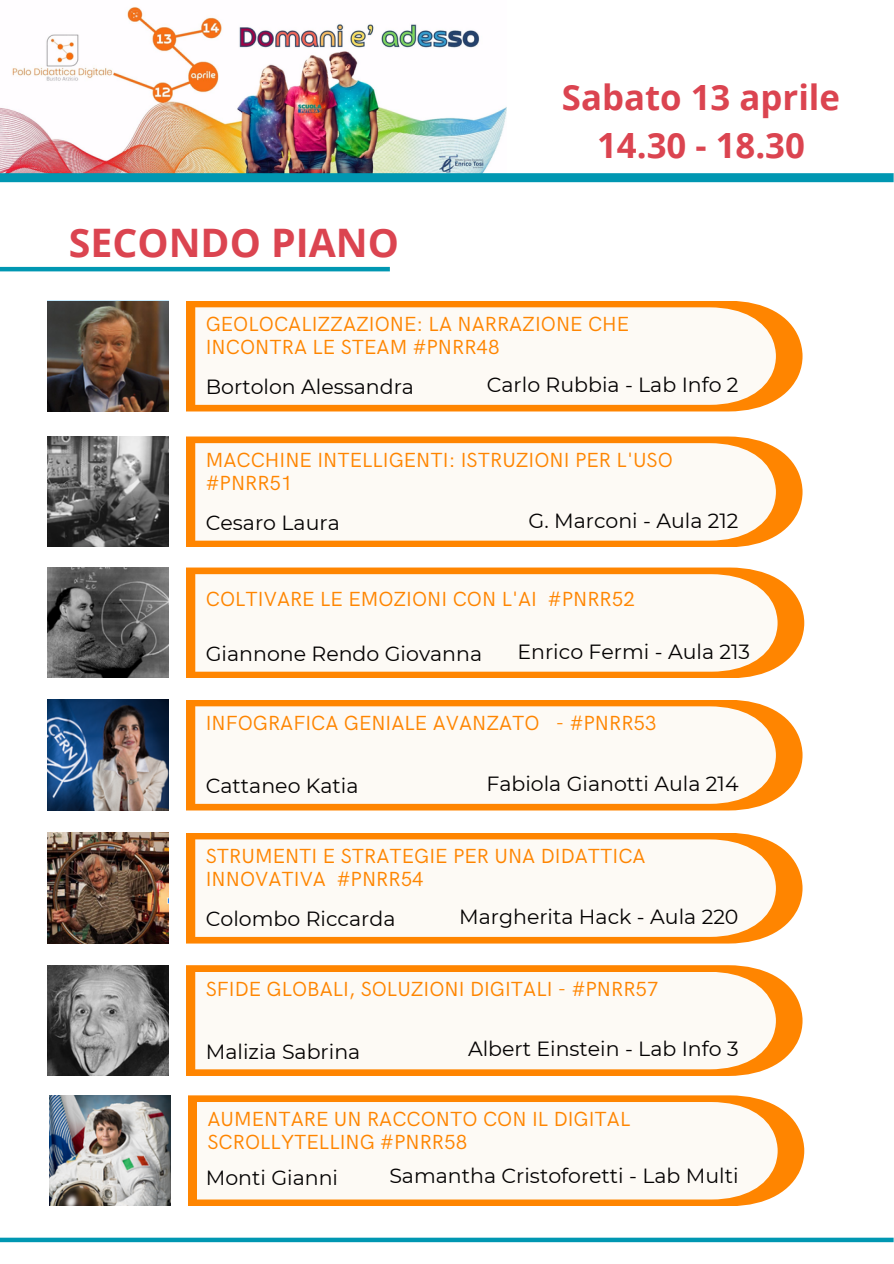
<style>
.page{position:relative;width:894px;height:1264px;background:#fff}
.page>*{position:absolute;margin:0;border:0;box-sizing:border-box;transform-origin:0 0}
.t1{font:700 39.3px "Open Sans";color:#db4450}
.t2{font:700 34.8px/48px "Open Sans";color:#db4450;text-align:center}
.t3{font:20.55px/23.1px "HK Grotesk";color:#ff8500}
.t4{font:20.55px "Montserrat";color:#040202}
</style>
<div class="page">
<img style="left:0;top:7px;width:506px;height:166px">
<div style="left:0;top:173px;width:893px;height:9px;background:#0097b2"></div>
<div style="left:0;top:1237px;width:893px;height:5px;background:#0097b2"></div>
<hr style="left:0;top:267px;width:390px;height:4px;background:#0097b2">
<img style="left:47px;top:436px;width:122px;height:111px">
<svg style="left:186px;top:436px;width:616px;height:111px;background:#fe9b2f"></svg>
<div style="left:195px;top:443px;width:580px;height:97px;background:#fdfaf5"></div>
<img style="left:47px;top:567px;width:122px;height:110px">
<svg style="left:186px;top:567px;width:618px;height:111px;background:#fe9a2d"></svg>
<div style="left:195px;top:574px;width:582px;height:97px;background:#fdfaf5"></div>
<img style="left:47px;top:699px;width:122px;height:111px">
<svg style="left:186px;top:700px;width:616px;height:110px;background:#fe9829"></svg>
<div style="left:195px;top:706px;width:580px;height:97px;background:#fdfaf5"></div>
<img style="left:47px;top:832px;width:122px;height:111px">
<svg style="left:186px;top:833px;width:616px;height:110px;background:#fe992a"></svg>
<div style="left:195px;top:839px;width:580px;height:97px;background:#fdfaf5"></div>
<img style="left:47px;top:965px;width:122px;height:110px">
<svg style="left:186px;top:965px;width:616px;height:110px;background:#fe9828"></svg>
<div style="left:195px;top:971px;width:580px;height:98px;background:#fdfaf5"></div>
<img style="left:49px;top:1095px;width:122px;height:110px">
<svg style="left:188px;top:1095px;width:616px;height:111px;background:#fe992b"></svg>
<div style="left:197px;top:1101px;width:580px;height:98px;background:#fdfaf5"></div>
<img style="left:47px;top:301px;width:122px;height:110px">
<svg style="left:186px;top:301px;width:616px;height:110px;background:#ff9521"></svg>
<div style="left:195px;top:307px;width:580px;height:98px;background:#fdfaf5"></div>
<h2 class="t1" style="left:69px;top:215px;width:332px">SECONDO PIANO</h2>
<h1 class="t2" style="left:561px;top:72px;width:279px">Sabato 13 aprile<br>14.30 - 18.30</h1>
<p class="t3" style="left:206px;top:313px;width:425px">GEOLOCALIZZAZIONE: LA NARRAZIONE CHE<br>INCONTRA LE STEAM #PNRR48</p>
<p class="t4" style="left:486px;top:372px;width:253px">Carlo Rubbia - Lab Info 2</p>
<h3 class="t4" style="left:206px;top:374px;width:210px">Bortolon Alessandra</h3>
<p class="t3" style="left:206px;top:449px;width:468px">MACCHINE INTELLIGENTI: ISTRUZIONI PER L'USO #PNRR51</p>
<p class="t4" style="left:528px;top:507px;width:211px">G. Marconi - Aula 212</p>
<h3 class="t4" style="left:206px;top:510px;width:135px">Cesaro Laura</h3>
<p class="t3" style="left:206px;top:588px;width:430px">COLTIVARE LE EMOZIONI CON L'AI #PNRR52</p>
<p class="t4" style="left:517px;top:639px;width:234px">Enrico Fermi - Aula 213</p>
<h3 class="t4" style="left:206px;top:641px;width:278px">Giannone Rendo Giovanna</h3>
<p class="t3" style="left:206px;top:712px;width:452px">INFOGRAFICA GENIALE AVANZATO - #PNRR53</p>
<h3 class="t4" style="left:206px;top:773px;width:154px">Cattaneo Katia</h3>
<p class="t4" style="left:486px;top:771px;width:254px">Fabiola Gianotti Aula 214</p>
<p class="t3" style="left:206px;top:845px;width:441px">STRUMENTI E STRATEGIE PER UNA DIDATTICA<br>INNOVATIVA #PNRR54</p>
<p class="t4" style="left:459px;top:904px;width:281px">Margherita Hack - Aula 220</p>
<h3 class="t4" style="left:206px;top:906px;width:191px">Colombo Riccarda</h3>
<p class="t3" style="left:206px;top:977px;width:454px">SFIDE GLOBALI, SOLUZIONI DIGITALI - #PNRR57</p>
<h3 class="t4" style="left:206px;top:1038px;width:156px">Malizia Sabrina</h3>
<p class="t4" style="left:468px;top:1036px;width:272px">Albert Einstein - Lab Info 3</p>
<p class="t3" style="left:207px;top:1107px;width:424px">AUMENTARE UN RACCONTO CON IL DIGITAL<br>SCROLLYTELLING #PNRR58</p>
<p class="t4" style="left:389px;top:1163px;width:350px">Samantha Cristoforetti - Lab Multi</p>
<h3 class="t4" style="left:206px;top:1165px;width:134px">Monti Gianni</h3>
</div>
